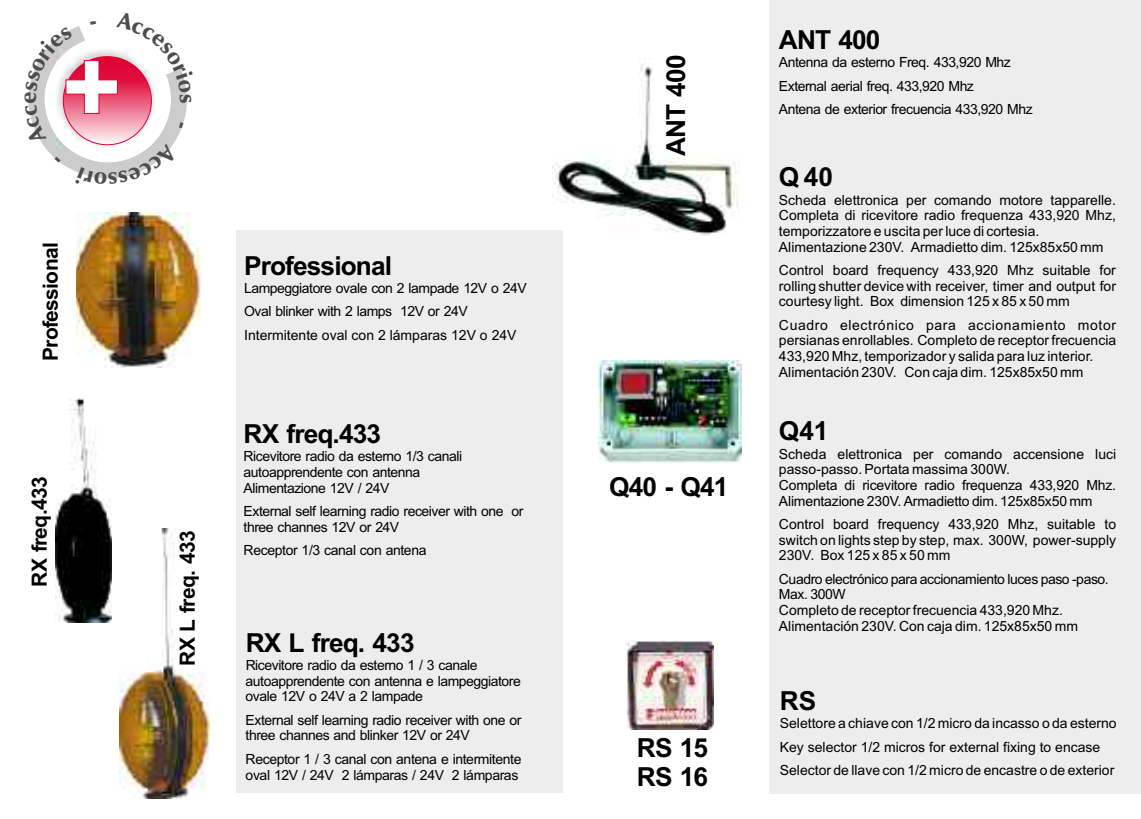
<style>
.page{position:relative;width:1141px;height:819px;background:#fff}
.page>*{position:absolute;margin:0;border:0;box-sizing:border-box;transform-origin:0 0}
.t1{font:103.25px "Bauhaus 93";color:#fff}
.t2{font:700 26.25px/29.4px "Arial";letter-spacing:-.035em;color:#000}
.t3{font:700 21px "Arial";letter-spacing:-.035em;color:#000}
.t4{font:14px/15.6px "Arial";color:#000}
.t5{font:14px/15.6px "Arial";letter-spacing:-.035em;color:#000}
.t6{font:14px/15.6px "Arial";letter-spacing:-.03em;color:#000}
</style>
<div class="page">
<img style="left:120px;top:529px;width:89px;height:269px">
<img style="left:552px;top:63px;width:188px;height:172px">
<div style="left:236px;top:231px;width:326px;height:562px;background:#ededed"></div>
<div style="left:769px;top:0;width:372px;height:794px;background:#ededed"></div>
<img style="left:77px;top:213px;width:124px;height:154px">
<img style="left:55px;top:399px;width:57px;height:223px">
<img style="left:599px;top:361px;width:143px;height:102px">
<img style="left:627px;top:640px;width:86px;height:89px">
<svg style="left:28px;top:26px;width:159px;height:153px"></svg>
<h1 class="t1" style="left:53px;top:29px;width:79px">+</h1>
<h3 class="t3" style="left:43px;top:361px;width:120px;rotate:-90deg">Professional</h3>
<h3 class="t3" style="left:31px;top:587px;width:111px;rotate:-90deg">RX freq.433</h3>
<h3 class="t3" style="left:180px;top:666px;width:137px;rotate:-90deg">RX L freq. 433</h3>
<h2 class="t2" style="left:244px;top:253px;width:149px">Professional</h2>
<p class="t5" style="left:244px;top:278px;width:284px;line-height:23.4px">Lampeggiatore ovale con 2 lampade 12V o 24V<br>Oval blinker with 2 lamps 12V or 24V<br>Intermitente oval con 2 lámparas 12V o 24V</p>
<h2 class="t2" style="left:244px;top:422px;width:139px">RX freq.433</h2>
<p class="t5" style="left:244px;top:450px;width:220px">Ricevitore radio da esterno 1/3 canali autoapprendente con antenna<br>Alimentazione 12V / 24V</p>
<p class="t5" style="left:244px;top:505px;width:281px">External self learning radio receiver with one or three channes 12V or 24V</p>
<p class="t6" style="left:244px;top:544px;width:184px">Receptor 1/3 canal con antena</p>
<h2 class="t2" style="left:246px;top:630px;width:170px">RX L freq. 433</h2>
<p class="t5" style="left:246px;top:659px;width:277px">Ricevitore radio da esterno 1 / 3 canale autoapprendente con antenna e lampeggiatore ovale 12V o 24V a 2 lampade</p>
<p class="t5" style="left:246px;top:713px;width:277px">External self learning radio receiver with one or three channes and blinker 12V or 24V</p>
<p class="t6" style="left:246px;top:753px;width:277px">Receptor 1 / 3 canal con antena e intermitente oval 12V / 24V 2 lámparas / 24V 2 lámparas</p>
<h2 class="t2" style="left:664px;top:156px;width:103px;rotate:-90deg">ANT 400</h2>
<h2 class="t2" style="left:609px;top:475px;width:121px">Q40 - Q41</h2>
<h2 class="t2" style="left:637px;top:735px;width:73px">RS 15<br>RS 16</h2>
<h2 class="t2" style="left:779px;top:27px;width:103px">ANT 400</h2>
<p class="t5" style="left:779px;top:52px;width:255px;line-height:23.4px">Antenna da esterno Freq. 433,920 Mhz<br>External aerial freq. 433,920 Mhz<br>Antena de exterior frecuencia 433,920 Mhz</p>
<h2 class="t2" style="left:779px;top:165px;width:55px">Q 40</h2>
<p class="t4" style="left:779px;top:193px;width:338px">Scheda elettronica per comando motore tapparelle.<br>Completa di ricevitore radio frequenza 433,920 Mhz, temporizzatore e uscita per luce di cortesia.<br>Alimentazione 230V. Armadietto dim. 125x85x50 mm</p>
<p class="t4" style="left:779px;top:264px;width:339px;text-align:justify">Control board frequency 433,920 Mhz suitable for rolling shutter device with receiver, timer and output for courtesy light. Box dimension 125 x 85 x 50 mm</p>
<p class="t4" style="left:779px;top:318px;width:339px">Cuadro electrónico para accionamiento motor persianas enrollables. Completo de receptor frecuencia 433,920 Mhz, temporizador y salida para luz interior.<br>Alimentación 230V. Con caja dim. 125x85x50 mm</p>
<h2 class="t2" style="left:779px;top:419px;width:51px">Q41</h2>
<p class="t4" style="left:779px;top:447px;width:339px">Scheda elettronica per comando accensione luci passo-passo. Portata massima 300W.<br>Completa di ricevitore radio frequenza 433,920 Mhz.<br>Alimentazione 230V. Armadietto dim. 125x85x50 mm</p>
<p class="t4" style="left:779px;top:518px;width:339px;text-align:justify">Control board frequency 433,920 Mhz, suitable to switch on lights step by step, max. 300W, power-supply 230V. Box 125 x 85 x 50 mm</p>
<p class="t4" style="left:779px;top:572px;width:331px">Cuadro electrónico para accionamiento luces paso -paso.<br>Max. 300W<br>Completo de receptor frecuencia 433,920 Mhz.<br>Alimentación 230V. Con caja dim. 125x85x50 mm</p>
<h2 class="t2" style="left:780px;top:688px;width:38px">RS</h2>
<p class="t4" style="left:780px;top:713px;width:338px;line-height:23.4px">Selettore a chiave con 1/2 micro da incasso o da esterno<br>Key selector 1/2 micros for external fixing to encase<br>Selector de llave con 1/2 micro de encastre o de exterior</p>
</div>
